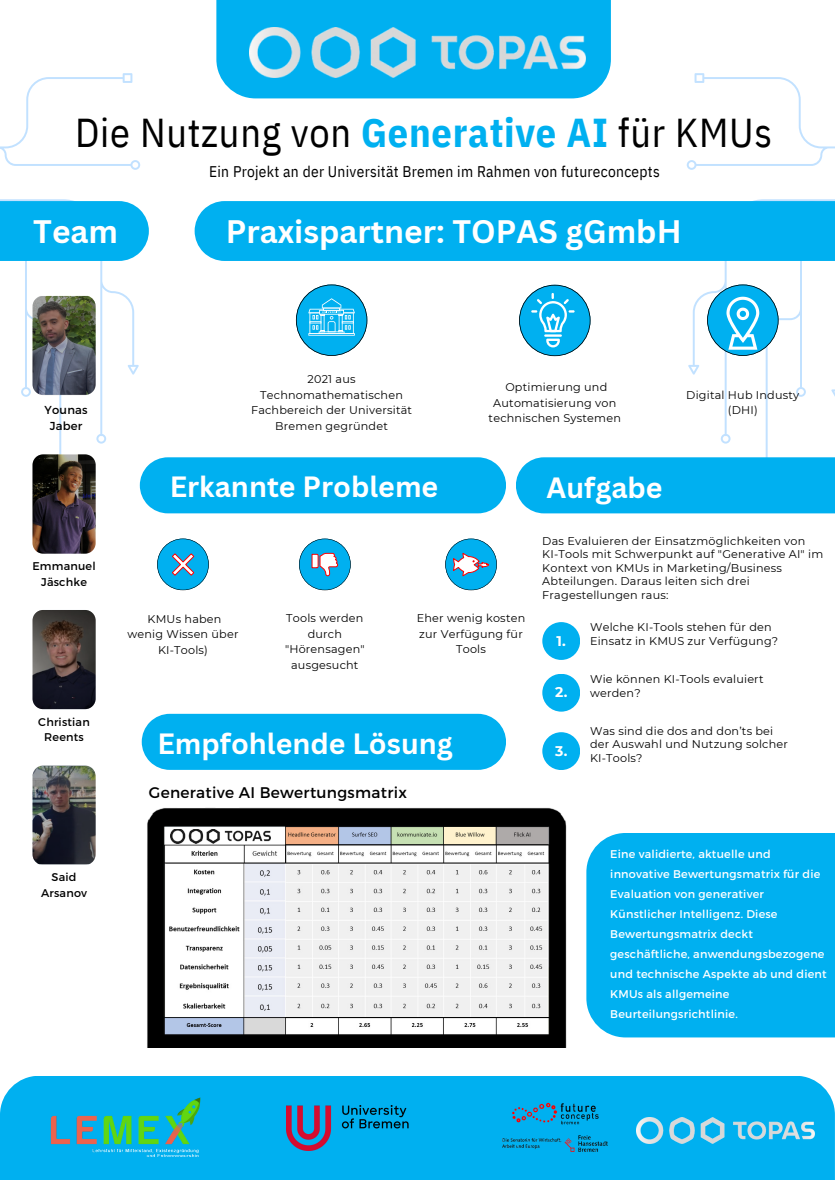
<style>
.page{position:relative;width:835px;height:1180px;background:#fff}
.page>*{position:absolute;margin:0;border:0;box-sizing:border-box;transform-origin:0 0}
.t1{font:40.21px "IBM Plex Sans Cond";letter-spacing:.02em;color:#000}
.t2{font:700 31.71px "Canva Sans";color:#fff}
.t3{font:700 28.56px "Canva Sans";color:#fff}
.t4{font:15.4px "IBM Plex Sans Cond";letter-spacing:.02em;color:#000}
.t5{font:15.4px "Montserrat";letter-spacing:.02em;color:#000}
.t6{font:700 14px "Montserrat";color:#fff}
.t7{font:11.55px/16px "Montserrat";letter-spacing:.02em;color:#000;text-align:center}
.t8{font:11.2px/15.5px "Montserrat";letter-spacing:.02em;color:#000;text-align:center}
.t9{font:11.2px/19.9px "Montserrat";letter-spacing:.02em;color:#fff}
.s1{font-weight:700;color:#00b0f0}
</style>
<div class="page">
<svg style="left:0;top:73px;width:140px;height:411px"></svg>
<div style="left:0;top:201px;width:149px;height:60px;background:#00b0f0"></div>
<svg style="left:686px;top:73px;width:148px;height:384px"></svg>
<div style="left:216px;top:0;width:394px;height:98px;background:#00b0f0"></div>
<img style="left:250px;top:27px;width:335px;height:50px">
<div style="left:0;top:1076px;width:834px;height:104px;background:#00b0f0"></div>
<img style="left:502px;top:1102px;width:106px;height:50px">
<img style="left:51px;top:1098px;width:149px;height:59px">
<img style="left:286px;top:1105px;width:123px;height:45px">
<svg style="left:33px;top:610px;width:63px;height:99px;background:#3c3435"></svg>
<img style="left:33px;top:765px;width:63px;height:100px;border-radius:11px">
<div style="left:194px;top:201px;width:640px;height:60px;background:#00b0f0"></div>
<img style="left:33px;top:454px;width:63px;height:100px;border-radius:11px">
<img style="left:33px;top:296px;width:63px;height:99px;border-radius:11px">
<svg style="left:296px;top:284px;width:71px;height:72px"></svg>
<svg style="left:519px;top:285px;width:71px;height:71px"></svg>
<svg style="left:707px;top:284px;width:71px;height:72px"></svg>
<div style="left:542px;top:622px;width:38px;height:38px;background:#00b0f0;border-radius:50%"></div>
<div style="left:542px;top:674px;width:38px;height:38px;background:#00b0f0;border-radius:50%"></div>
<div style="left:542px;top:732px;width:38px;height:38px;background:#00b0f0;border-radius:50%"></div>
<div style="left:516px;top:457px;width:318px;height:56px;background:#00b0f0"></div>
<img style="left:147px;top:808px;width:419px;height:240px">
<div style="left:140px;top:457px;width:366px;height:56px;background:#00b0f0"></div>
<svg style="left:157px;top:539px;width:52px;height:51px"></svg>
<svg style="left:299px;top:539px;width:51px;height:51px"></svg>
<svg style="left:445px;top:539px;width:52px;height:51px"></svg>
<div style="left:142px;top:714px;width:364px;height:56px;background:#00b0f0"></div>
<div style="left:586px;top:833px;width:248px;height:204px;background:#00b0f0"></div>
<img style="left:636px;top:1117px;width:178px;height:27px">
<img style="left:170px;top:829px;width:100px;height:15px">
<p class="t1" style="left:75px;top:106px;width:698px">Die Nutzung von <span class="s1">Generative AI</span> für KMUs</p>
<p class="t4" style="left:209px;top:161px;width:452px">Ein Projekt an der Universität Bremen im Rahmen von futureconcepts</p>
<p class="t2" style="left:33px;top:209px;width:86px">Team</p>
<p class="t2" style="left:226px;top:209px;width:457px">Praxispartner: TOPAS gGmbH</p>
<p class="t7" style="left:45px;top:401px;width:44px">Younas<br>Jaber</p>
<p class="t8" style="left:32px;top:558px;width:65px">Emmanuel<br>Jäschke</p>
<p class="t8" style="left:38px;top:713px;width:53px">Christian<br>Reents</p>
<p class="t8" style="left:41px;top:869px;width:48px">Said<br>Arsanov</p>
<p class="t8" style="left:251px;top:372px;width:162px">2021 aus<br>Technomathematischen<br>Fachbereich der Universität<br>Bremen gegründet</p>
<p class="t8" style="left:488px;top:379px;width:134px">Optimierung und<br>Automatisierung von technischen Systemen</p>
<p class="t8" style="left:686px;top:387px;width:115px">Digital Hub Industy (DHI)</p>
<p class="t3" style="left:170px;top:467px;width:270px">Erkannte Probleme</p>
<p class="t3" style="left:546px;top:467px;width:118px">Aufgabe</p>
<p class="t8" style="left:127px;top:611px;width:113px">KMUs haben wenig Wissen über<br>KI-Tools)</p>
<p class="t8" style="left:285px;top:610px;width:81px">Tools werden durch "Hörensagen" ausgesucht</p>
<p class="t8" style="left:417px;top:610px;width:110px">Eher wenig kosten zur Verfügung für<br>Tools</p>
<p class="t3" style="left:157px;top:723px;width:297px">Empfohlende Lösung</p>
<p class="t5" style="left:149px;top:782px;width:259px">Generative AI Bewertungsmatrix</p>
<p class="t8" style="left:542px;top:533px;width:264px">Das Evaluieren der Einsatzmöglichkeiten von</p>
<p class="t8" style="left:542px;top:548px;width:282px;line-height:13.4px;text-align:left">KI-Tools mit Schwerpunkt auf "Generative AI" im Kontext von KMUs in Marketing/Business Abteilungen. Daraus leiten sich drei Fragestellungen raus:</p>
<p class="t8" style="left:590px;top:620px;width:183px">Welche KI-Tools stehen für den</p>
<p class="t6" style="left:556px;top:632px;width:11px">1.</p>
<p class="t8" style="left:590px;top:633px;width:190px">Einsatz in KMUS zur Verfügung?</p>
<p class="t8" style="left:590px;top:671px;width:175px">Wie können KI-Tools evaluiert</p>
<p class="t6" style="left:555px;top:684px;width:14px">2.</p>
<p class="t8" style="left:590px;top:685px;width:52px">werden?</p>
<p class="t8" style="left:590px;top:724px;width:199px;line-height:13.4px;text-align:left">Was sind die dos and don’ts bei der Auswahl und Nutzung solcher<br>KI-Tools?</p>
<p class="t6" style="left:555px;top:742px;width:14px">3.</p>
<p class="t9" style="left:610px;top:844px;width:218px">Eine validierte, aktuelle und innovative Bewertungsmatrix für die<br>Evaluation von generativer<br>Künstlicher Intelligenz. Diese<br>Bewertungsmatrix deckt geschäftliche, anwendungsbezogene und technische Aspekte ab und dient<br>KMUs als allgemeine<br>Beurteilungsrichtlinie.</p>
</div>
